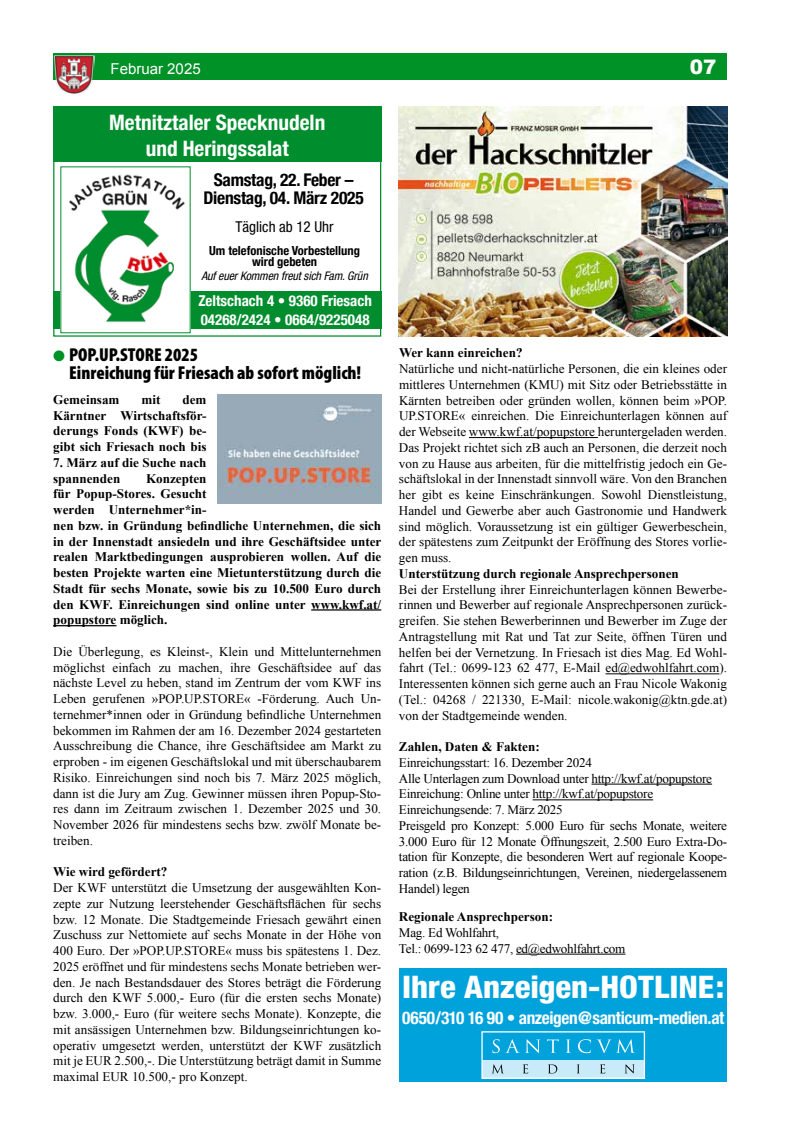
<style>
.page{position:relative;width:798px;height:1134px;background:#fff}
.page>*{position:absolute;margin:0;border:0;box-sizing:border-box;transform-origin:0 0}
.t1{font:800 condensed 31.12px "Helvetica Neue";letter-spacing:-.005em;color:#fff;scale:1.05 1}
.t2{font:700 condensed 21.25px/25.5px "Helvetica Neue";color:#fff;text-align:center}
.t3{font:900 20px "Arial";color:#fff}
.t4{font:900 condensed 18.75px/18px "Myriad Pro";color:#000}
.t5{font:700 condensed 17.5px "Helvetica Neue";letter-spacing:-.02em;color:#fff}
.t6{font:700 condensed 17.5px/17.5px "Helvetica Neue";letter-spacing:-.015em;color:#000;text-align:center}
.t7{font:700 condensed 15px/18.8px "Helvetica Neue";color:#fff}
.t8{font:condensed 15px "Helvetica Neue";color:#000}
.t9{font:15px "Arial";color:#fff}
.t10{font:13.12px/15.8px "Times New Roman";letter-spacing:-.02em;color:#000;text-align:justify}
.t11{font:700 13.12px/15.8px "Times New Roman";color:#000}
.t12{font:700 condensed 12.5px/11.2px "Helvetica Neue";color:#000;text-align:center}
.t13{font:italic condensed 11.88px "Helvetica Neue";letter-spacing:-.01em;color:#000}
.s1{color:#009127}
</style>
<div class="page">
<div style="left:53px;top:53px;width:673px;height:27px;background:#009127"></div>
<img style="left:54px;top:55px;width:40px;height:39px">
<hr style="left:311px;top:609px;width:70px;height:2px;background:#000">
<hr style="left:53px;top:625px;width:63px;height:1px;background:#000">
<hr style="left:469px;top:437px;width:128px;height:1px;background:#000">
<hr style="left:605px;top:673px;width:114px;height:1px;background:#000">
<hr style="left:591px;top:784px;width:120px;height:1px;background:#000">
<hr style="left:532px;top:799px;width:121px;height:1px;background:#000">
<hr style="left:516px;top:954px;width:109px;height:1px;background:#000">
<img style="left:217px;top:395px;width:164px;height:109px">
<div style="left:53px;top:106px;width:328px;height:56px;background:#008d2d"></div>
<div style="left:53px;top:106px;width:328px;height:231px;border:1px solid #008d2d"></div>
<div style="left:53px;top:291px;width:328px;height:38px;background:#008d2d"></div>
<img style="left:62px;top:174px;width:126px;height:155px">
<img style="left:399px;top:106px;width:327px;height:230px">
<div style="left:399px;top:969px;width:327px;height:113px;background:#00a2db"></div>
<div style="left:482px;top:1059px;width:162px;height:19px;background:#c8eaf9"></div>
<svg style="left:492px;top:1039px;width:7px;height:14px"></svg>
<svg style="left:505px;top:1039px;width:14px;height:14px"></svg>
<svg style="left:525px;top:1039px;width:15px;height:14px"></svg>
<svg style="left:546px;top:1039px;width:12px;height:14px"></svg>
<svg style="left:566px;top:1039px;width:4px;height:14px"></svg>
<svg style="left:578px;top:1039px;width:12px;height:14px"></svg>
<svg style="left:596px;top:1039px;width:39px;height:14px"></svg>
<svg style="left:492px;top:1064px;width:11px;height:9px"></svg>
<svg style="left:522px;top:1064px;width:6px;height:9px"></svg>
<svg style="left:548px;top:1064px;width:9px;height:9px"></svg>
<svg style="left:577px;top:1064px;width:2px;height:9px"></svg>
<svg style="left:600px;top:1064px;width:5px;height:9px"></svg>
<svg style="left:625px;top:1064px;width:9px;height:9px"></svg>
<div style="left:481px;top:1031px;width:163px;height:48px;border:1px solid #fff"></div>
<p class="t9" style="left:110px;top:59px;width:92px">Februar 2025</p>
<h3 class="t3" style="left:689px;top:52px;width:28px">07</h3>
<h2 class="t2" style="left:109px;top:108px;width:217px">Metnitztaler Specknudeln und Heringssalat</h2>
<h3 class="t6" style="left:203px;top:170px;width:162px">Samstag, 22. Feber –<br>Dienstag, 04. März 2025</h3>
<p class="t8" style="left:235px;top:218px;width:99px">Täglich ab 12 Uhr</p>
<p class="t12" style="left:209px;top:244px;width:152px">Um telefonische Vorbestellung wird gebeten</p>
<p class="t13" style="left:201px;top:268px;width:168px">Auf euer Kommen freut sich Fam. Grün</p>
<p class="t7" style="left:198px;top:290px;width:175px">Zeltschach 4 • 9360 Friesach<br>04268/2424 • 0664/9225048</p>
<h3 class="t4" style="left:69px;top:346px;width:293px;text-indent:-16px"><span class="s1">●</span> POP.UP.STORE 2025<br>Einreichung für Friesach ab sofort möglich!</h3>
<p class="t11" style="left:53px;top:391px;width:68px">Gemeinsam</p>
<p class="t11" style="left:141px;top:391px;width:20px">mit</p>
<p class="t11" style="left:53px;top:391px;width:155px;text-align:justify;text-indent:129px">dem Kärntner Wirtschaftsför&shy;derungs Fonds (KWF) be&shy;gibt sich Friesach noch bis</p>
<p class="t11" style="left:53px;top:454px;width:155px">7. März auf die Suche nach spannenden</p>
<p class="t11" style="left:53px;top:470px;width:329px;text-indent:93px">Konzepten<br>für Popup-Stores. Gesucht<br>werden Unternehmer*in-<br>nen bzw. in Gründung befindliche Unternehmen, die sich in der Innenstadt ansiedeln und ihre Geschäftsidee unter realen Marktbedingungen ausprobieren wollen. Auf die besten Projekte warten eine Mietunterstützung durch die Stadt für sechs Monate, sowie bis zu 10.500 Euro durch den KWF. Einreichungen sind online unter www.kwf.at/ popupstore möglich.</p>
<p class="t10" style="left:53px;top:643px;width:329px">Die Überlegung, es Kleinst-, Klein und Mittelunternehmen möglichst einfach zu machen, ihre Geschäftsidee auf das nächste Level zu heben, stand im Zentrum der vom KWF ins Leben gerufenen »POP.UP.STORE« -Förderung. Auch Un&shy;ternehmer*innen oder in Gründung befindliche Unternehmen bekommen im Rahmen der am 16. Dezember 2024 gestarteten Ausschreibung die Chance, ihre Geschäftsidee am Markt zu erproben - im eigenen Geschäftslokal und mit überschaubarem Risiko. Einreichungen sind noch bis 7. März 2025 möglich, dann ist die Jury am Zug. Gewinner müssen ihren Popup-Sto&shy;res dann im Zeitraum zwischen 1. Dezember 2025 und 30.<br>November 2026 für mindestens sechs bzw. zwölf Monate be&shy;treiben.</p>
<p class="t11" style="left:53px;top:864px;width:116px">Wie wird gefördert?</p>
<p class="t10" style="left:53px;top:879px;width:329px">Der KWF unterstützt die Umsetzung der ausgewählten Kon&shy;zepte zur Nutzung leerstehender Geschäftsflächen für sechs bzw. 12 Monate. Die Stadtgemeinde Friesach gewährt einen Zuschuss zur Nettomiete auf sechs Monate in der Höhe von 400 Euro. Der »POP.UP.STORE« muss bis spätestens 1. Dez.<br>2025 eröffnet und für mindestens sechs Monate betrieben wer&shy;den. Je nach Bestandsdauer des Stores beträgt die Förderung durch den KWF 5.000,- Euro (für die ersten sechs Monate) bzw. 3.000,- Euro (für weitere sechs Monate). Konzepte, die mit ansässigen Unternehmen bzw. Bildungseinrichtungen ko&shy;operativ umgesetzt werden, unterstützt der KWF zusätzlich mit je EUR 2.500,-. Die Unterstützung beträgt damit in Summe maximal EUR 10.500,- pro Konzept.</p>
<p class="t11" style="left:399px;top:345px;width:125px">Wer kann einreichen?</p>
<p class="t10" style="left:399px;top:361px;width:329px">Natürliche und nicht-natürliche Personen, die ein kleines oder mittleres Unternehmen (KMU) mit Sitz oder Betriebsstätte in Kärnten betreiben oder gründen wollen, können beim »POP.<br>UP.STORE« einreichen. Die Einreichunterlagen können auf der Webseite www.kwf.at/popupstore heruntergeladen werden.<br>Das Projekt richtet sich zB auch an Personen, die derzeit noch von zu Hause aus arbeiten, für die mittelfristig jedoch ein Ge&shy;schäftslokal in der Innenstadt sinnvoll wäre. Von den Branchen her gibt es keine Einschränkungen. Sowohl Dienstleistung, Handel und Gewerbe aber auch Gastronomie und Handwerk sind möglich. Voraussetzung ist ein gültiger Gewerbeschein, der spätestens zum Zeitpunkt der Eröffnung des Stores vorlie&shy;gen muss.</p>
<p class="t11" style="left:399px;top:565px;width:281px">Unterstützung durch regionale Ansprechpersonen</p>
<p class="t10" style="left:399px;top:581px;width:329px">Bei der Erstellung ihrer Einreichunterlagen können Bewerbe&shy;rinnen und Bewerber auf regionale Ansprechpersonen zurück&shy;greifen. Sie stehen Bewerberinnen und Bewerber im Zuge der Antragstellung mit Rat und Tat zur Seite, öffnen Türen und helfen bei der Vernetzung. In Friesach ist dies Mag. Ed Wohl&shy;fahrt (Tel.: 0699-123 62 477, E-Mail ed@edwohlfahrt.com).<br>Interessenten können sich gerne auch an Frau Nicole Wakonig (Tel.: 04268 / 221330, E-Mail: nicole.wakonig@ktn.gde.at) von der Stadtgemeinde wenden.</p>
<p class="t11" style="left:399px;top:738px;width:142px">Zahlen, Daten &amp; Fakten:</p>
<p class="t10" style="left:399px;top:754px;width:329px;text-align:left">Einreichungsstart: 16. Dezember 2024<br>Alle Unterlagen zum Download unter http://kwf.at/popupstore Einreichung: Online unter http://kwf.at/popupstore Einreichungsende: 7. März 2025<br>Preisgeld pro Konzept: 5.000 Euro für sechs Monate, weitere 3.000 Euro für 12 Monate Öffnungszeit, 2.500 Euro Extra-Do&shy;tation für Konzepte, die besonderen Wert auf regionale Koope&shy;ration (z.B. Bildungseinrichtungen, Vereinen, niedergelassenem Handel) legen</p>
<p class="t11" style="left:399px;top:908px;width:155px">Regionale Ansprechperson:</p>
<p class="t10" style="left:399px;top:924px;width:228px">Mag. Ed Wohlfahrt,<br>Tel.: 0699-123 62 477, ed@edwohlfahrt.com</p>
<h1 class="t1" style="left:402px;top:967px;width:308px">Ihre Anzeigen-HOTLINE:</h1>
<h3 class="t5" style="left:402px;top:1007px;width:323px">0650/310 16 90 • anzeigen@santicum-medien.at</h3>
</div>
